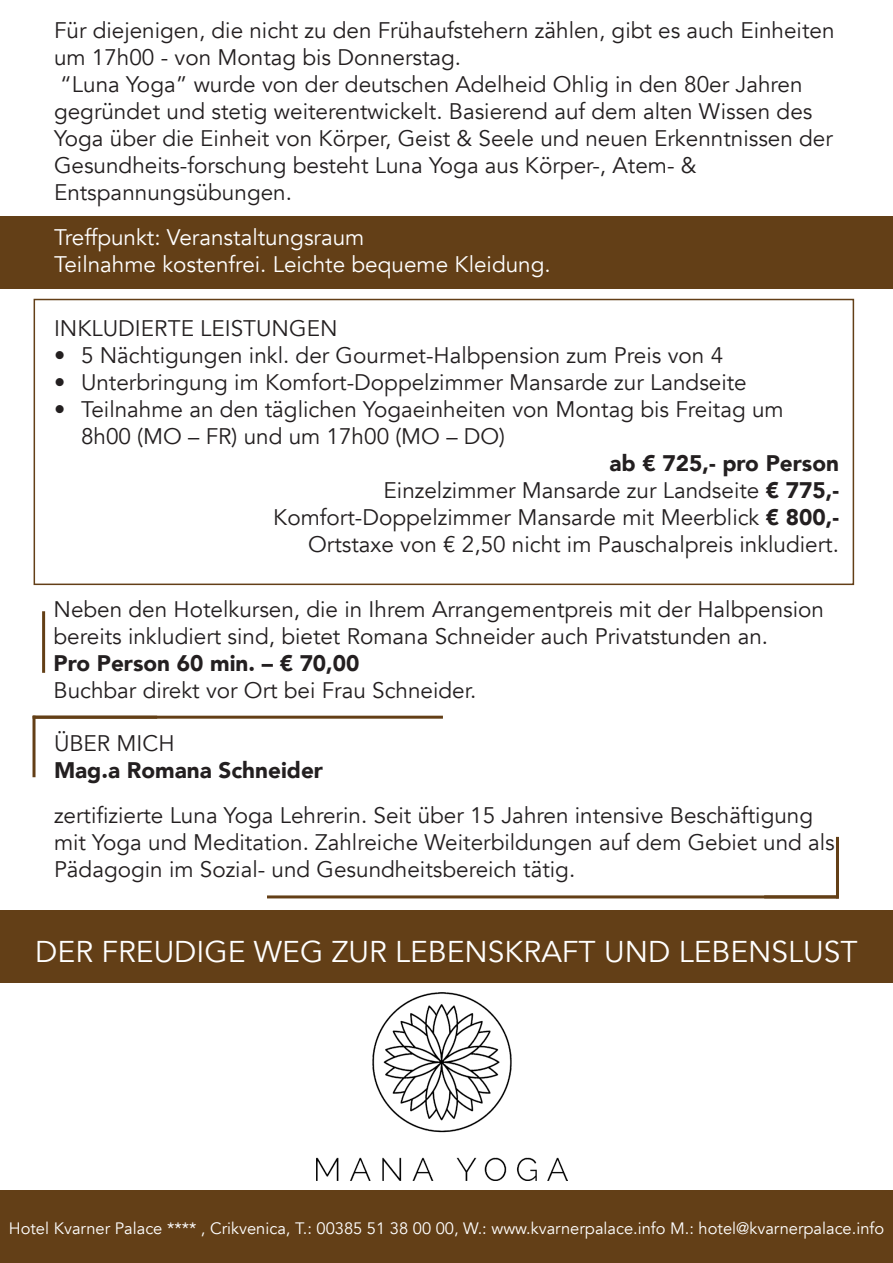
<style>
.page{position:relative;width:893px;height:1263px;background:#fff}
.page>*{position:absolute;margin:0;border:0;box-sizing:border-box;transform-origin:0 0}
.t1{font:30px "Avenir";color:#fff}
.t2{font:22.5px/27px "Avenir";color:#231f20}
.t3{font:22.5px/27px "Avenir";color:#fff}
.t4{font:900 22.5px "Avenir";color:#231f20}
.t5{font:16.5px "Avenir";color:#fff}
.s1{font-weight:900}
</style>
<div class="page">
<div style="left:0;top:216px;width:893px;height:73px;background:#633f17"></div>
<div style="left:0;top:910px;width:893px;height:73px;background:#633f17"></div>
<div style="left:0;top:1190px;width:893px;height:73px;background:#633f17"></div>
<div style="left:34px;top:299px;width:820px;height:286px;border:2px solid #633f17"></div>
<img style="left:317px;top:993px;width:251px;height:187px">
<hr style="left:33px;top:716px;width:3px;height:61px;background:#633f16">
<hr style="left:42px;top:611px;width:3px;height:62px;background:#633f16">
<hr style="left:33px;top:716px;width:410px;height:3px;background:#633f16">
<hr style="left:836px;top:837px;width:3px;height:61px;background:#633f16">
<hr style="left:267px;top:895px;width:572px;height:3px;background:#633f16">
<p class="t2" style="left:54px;top:17px;width:782px">Für diejenigen, die nicht zu den Frühaufstehern zählen, gibt es auch Einheiten um 17h00 - von Montag bis Donnerstag.</p>
<p class="t2" style="left:54px;top:71px;width:780px">“Luna Yoga” wurde von der deutschen Adelheid Ohlig in den 80er Jahren gegründet und stetig weiterentwickelt. Basierend auf dem alten Wissen des Yoga über die Einheit von Körper, Geist &amp; Seele und neuen Erkenntnissen der Gesundheits-forschung besteht Luna Yoga aus Körper-, Atem- &amp; Entspannungsübungen.</p>
<p class="t3" style="left:54px;top:224px;width:498px">Treffpunkt: Veranstaltungsraum<br>Teilnahme kostenfrei. Leichte bequeme Kleidung.</p>
<p class="t2" style="left:54px;top:315px;width:285px">INKLUDIERTE LEISTUNGEN</p>
<p class="t2" style="left:54px;top:342px;width:671px">• 5 Nächtigungen inkl. der Gourmet-Halbpension zum Preis von 4</p>
<p class="t2" style="left:54px;top:369px;width:694px">• Unterbringung im Komfort-Doppelzimmer Mansarde zur Landseite</p>
<p class="t2" style="left:81px;top:396px;width:704px;text-indent:-27px">• Teilnahme an den täglichen Yogaeinheiten von Montag bis Freitag um<br>8h00 (MO – FR) und um 17h00 (MO – DO)</p>
<p class="t4" style="left:609px;top:444px;width:231px">ab € 725,- pro Person</p>
<p class="t2" style="left:384px;top:477px;width:457px">Einzelzimmer Mansarde zur Landseite <span class="s1">€ 775,-</span></p>
<p class="t2" style="left:273px;top:504px;width:567px">Komfort-Doppelzimmer Mansarde mit Meerblick <span class="s1">€ 800,-</span></p>
<p class="t2" style="left:308px;top:531px;width:532px">Ortstaxe von € 2,50 nicht im Pauschalpreis inkludiert.</p>
<p class="t2" style="left:54px;top:596px;width:772px">Neben den Hotelkursen, die in Ihrem Arrangementpreis mit der Halbpension bereits inkludiert sind, bietet Romana Schneider auch Privatstunden an.<br><span class="s1">Pro Person 60 min. – € 70,00</span></p>
<p class="t2" style="left:54px;top:677px;width:424px">Buchbar direkt vor Ort bei Frau Schneider.</p>
<p class="t2" style="left:54px;top:730px;width:122px">ÜBER MICH</p>
<p class="t4" style="left:54px;top:751px;width:271px">Mag.a Romana Schneider</p>
<p class="t2" style="left:54px;top:802px;width:782px">zertifizierte Luna Yoga Lehrerin. Seit über 15 Jahren intensive Beschäftigung mit Yoga und Meditation. Zahlreiche Weiterbildungen auf dem Gebiet und als<br>Pädagogin im Sozial- und Gesundheitsbereich tätig.</p>
<p class="t1" style="left:35px;top:934px;width:824px">DER FREUDIGE WEG ZUR LEBENSKRAFT UND LEBENSLUST</p>
<p class="t5" style="left:9px;top:1218px;width:877px">Hotel Kvarner Palace **** , Crikvenica, T.: 00385 51 38 00 00, W.: www.kvarnerpalace.info M.: hotel@kvarnerpalace.info</p>
</div>
